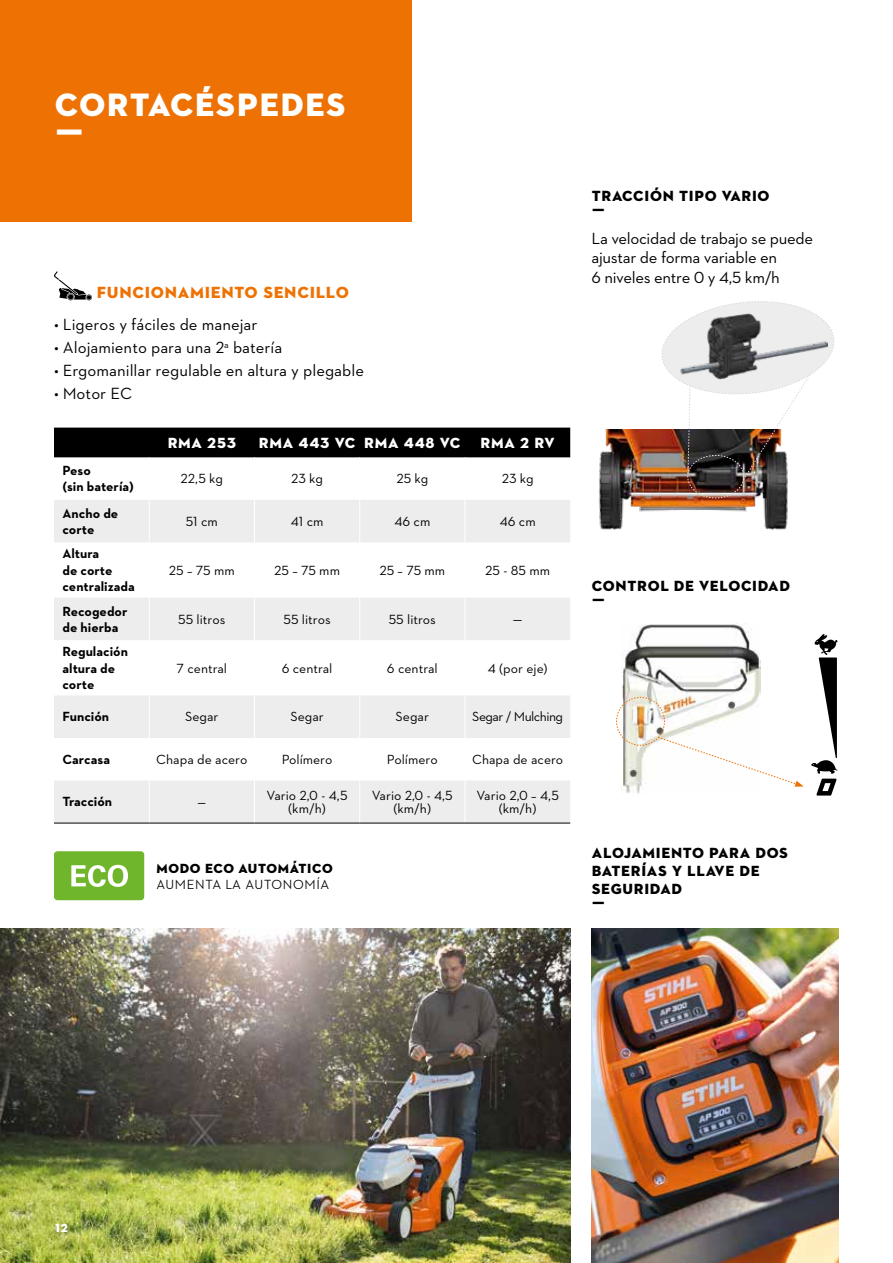
<style>
.page{position:relative;width:893px;height:1263px;background:#fff}
.page>*{position:absolute;margin:0;border:0;box-sizing:border-box;transform-origin:0 0}
.t1{font:33px/36.3px "STIHL Contraface Display Titling";color:#fff}
.t2{font:16.5px "STIHL Contraface Text";color:#000}
.t3{font:16.5px/19.8px "STIHL Contraface Text";letter-spacing:-.02em;color:#000}
.t4{font:16.5px "STIHL Contraface Display Titling";color:#ee7203}
.t5{font:15px/18px "STIHL Contraface Display Titling";color:#000}
.t6{font:15px "STIHL Contraface Display Titling";color:#fff}
.t7{font:13.5px/13.5px "STIHL Contraface Text";color:#000;text-align:center}
.t8{font:700 13.5px/16.2px "STIHL Contraface Text";color:#000}
.t9{font:500 13.5px "STIHL Contraface Display";color:#000}
.t10{font:13.5px "STIHL Contraface Display Titling";color:#000}
.t11{font:13.5px "STIHL Contraface Text";letter-spacing:-.04em;color:#000}
.t12{font:12px "STIHL Contraface Display Titling";color:#fff}
</style>
<div class="page">
<div style="left:0;top:0;width:411px;height:221px;background:#ee7203"></div>
<img style="left:0;top:928px;width:570px;height:335px">
<img style="left:591px;top:929px;width:248px;height:334px">
<div style="left:54px;top:428px;width:516px;height:29px;background:#000"></div>
<svg style="left:54px;top:500px;width:516px;height:323px;fill:#ededed"></svg>
<hr style="left:149px;top:500px;width:1px;height:42px;background:#fff">
<hr style="left:254px;top:500px;width:1px;height:42px;background:#fff">
<hr style="left:359px;top:500px;width:1px;height:42px;background:#fff">
<hr style="left:465px;top:500px;width:1px;height:42px;background:#fff">
<hr style="left:149px;top:542px;width:1px;height:56px;background:#fff">
<hr style="left:254px;top:542px;width:1px;height:56px;background:#fff">
<hr style="left:359px;top:542px;width:1px;height:56px;background:#fff">
<hr style="left:465px;top:542px;width:1px;height:56px;background:#fff">
<hr style="left:149px;top:598px;width:1px;height:42px;background:#fff">
<hr style="left:254px;top:598px;width:1px;height:42px;background:#fff">
<hr style="left:359px;top:598px;width:1px;height:42px;background:#fff">
<hr style="left:465px;top:598px;width:1px;height:42px;background:#fff">
<hr style="left:149px;top:640px;width:1px;height:55px;background:#fff">
<hr style="left:254px;top:640px;width:1px;height:55px;background:#fff">
<hr style="left:359px;top:640px;width:1px;height:55px;background:#fff">
<hr style="left:465px;top:640px;width:1px;height:55px;background:#fff">
<hr style="left:149px;top:695px;width:1px;height:43px;background:#fff">
<hr style="left:254px;top:695px;width:1px;height:43px;background:#fff">
<hr style="left:359px;top:695px;width:1px;height:43px;background:#fff">
<hr style="left:465px;top:695px;width:1px;height:43px;background:#fff">
<hr style="left:149px;top:738px;width:1px;height:42px;background:#fff">
<hr style="left:254px;top:738px;width:1px;height:42px;background:#fff">
<hr style="left:359px;top:738px;width:1px;height:42px;background:#fff">
<hr style="left:465px;top:738px;width:1px;height:42px;background:#fff">
<hr style="left:149px;top:780px;width:1px;height:43px;background:#fff">
<hr style="left:254px;top:780px;width:1px;height:43px;background:#fff">
<hr style="left:359px;top:780px;width:1px;height:43px;background:#fff">
<hr style="left:465px;top:780px;width:1px;height:43px;background:#fff">
<hr style="left:54px;top:823px;width:95px;height:1px;background:#000">
<hr style="left:149px;top:823px;width:105px;height:1px;background:#000">
<hr style="left:254px;top:823px;width:106px;height:1px;background:#000">
<hr style="left:360px;top:823px;width:105px;height:1px;background:#000">
<hr style="left:465px;top:823px;width:105px;height:1px;background:#000">
<svg style="left:54px;top:271px;width:38px;height:29px"></svg>
<div style="left:54px;top:851px;width:90px;height:49px;background:#70b62c;border-radius:3px"></div>
<svg style="left:71px;top:865px;width:57px;height:22px"></svg>
<img style="left:599px;top:430px;width:189px;height:100px">
<img style="left:659px;top:301px;width:176px;height:198px">
<img style="left:679px;top:313px;width:148px;height:67px">
<svg style="left:811px;top:634px;width:27px;height:161px"></svg>
<img style="left:622px;top:624px;width:138px;height:170px">
<svg style="left:616px;top:697px;width:188px;height:90px"></svg>
<h1 class="t1" style="left:54px;top:87px;width:294px">CORTACÉSPEDES<br>Ƒ</h1>
<p class="t4" style="left:97px;top:283px;width:254px">FUNCIONAMIENTO SENCILLO</p>
<p class="t2" style="left:54px;top:314px;width:205px">• Ligeros y fáciles de manejar</p>
<p class="t2" style="left:54px;top:337px;width:230px">• Alojamiento para una 2<sup>a</sup> batería</p>
<p class="t2" style="left:54px;top:360px;width:312px">• Ergomanillar regulable en altura y plegable</p>
<p class="t2" style="left:54px;top:383px;width:80px">• Motor EC</p>
<p class="t6" style="left:167px;top:434px;width:71px">RMA 253</p>
<p class="t6" style="left:259px;top:434px;width:204px">RMA 443 VC RMA 448 VC</p>
<p class="t6" style="left:480px;top:434px;width:76px">RMA 2 RV</p>
<p class="t8" style="left:63px;top:462px;width:73px">Peso<br>(sin batería)</p>
<p class="t7" style="left:181px;top:472px;width:44px">22,5 kg</p>
<p class="t7" style="left:291px;top:472px;width:34px">23 kg</p>
<p class="t7" style="left:396px;top:472px;width:34px">25 kg</p>
<p class="t7" style="left:502px;top:472px;width:34px">23 kg</p>
<p class="t8" style="left:63px;top:505px;width:57px">Ancho de corte</p>
<p class="t7" style="left:186px;top:514px;width:33px">51 cm</p>
<p class="t7" style="left:291px;top:514px;width:34px">41 cm</p>
<p class="t7" style="left:394px;top:514px;width:38px">46 cm</p>
<p class="t7" style="left:500px;top:514px;width:38px">46 cm</p>
<p class="t8" style="left:63px;top:546px;width:74px">Altura<br>de corte centralizada</p>
<p class="t7" style="left:169px;top:563px;width:67px">25 – 75 mm</p>
<p class="t7" style="left:274px;top:563px;width:67px">25 – 75 mm</p>
<p class="t7" style="left:379px;top:563px;width:67px">25 – 75 mm</p>
<p class="t7" style="left:485px;top:563px;width:66px">25 - 85 mm</p>
<p class="t8" style="left:62px;top:603px;width:67px">Recogedor de hierba</p>
<p class="t7" style="left:178px;top:612px;width:49px">55 litros</p>
<p class="t7" style="left:283px;top:612px;width:49px">55 litros</p>
<p class="t7" style="left:389px;top:612px;width:49px">55 litros</p>
<p class="t7" style="left:513px;top:612px;width:11px">—</p>
<p class="t8" style="left:62px;top:643px;width:67px">Regulación altura de corte</p>
<p class="t7" style="left:177px;top:661px;width:52px">7 central</p>
<p class="t7" style="left:282px;top:661px;width:52px">6 central</p>
<p class="t7" style="left:387px;top:661px;width:52px">6 central</p>
<p class="t7" style="left:488px;top:661px;width:61px">4 (por eje)</p>
<p class="t8" style="left:62px;top:709px;width:48px">Función</p>
<p class="t7" style="left:185px;top:710px;width:35px">Segar</p>
<p class="t7" style="left:290px;top:710px;width:35px">Segar</p>
<p class="t7" style="left:396px;top:710px;width:35px">Segar</p>
<p class="t11" style="left:472px;top:708px;width:92px">Segar / Mulching</p>
<p class="t8" style="left:62px;top:751px;width:49px">Carcasa</p>
<p class="t7" style="left:156px;top:752px;width:93px">Chapa de acero</p>
<p class="t7" style="left:282px;top:752px;width:52px">Polímero</p>
<p class="t7" style="left:387px;top:752px;width:52px">Polímero</p>
<p class="t7" style="left:472px;top:752px;width:93px">Chapa de acero</p>
<p class="t8" style="left:62px;top:794px;width:51px">Tracción</p>
<p class="t7" style="left:198px;top:795px;width:10px">—</p>
<p class="t7" style="left:267px;top:788px;width:82px">Vario 2,0 - 4,5 (km/h)</p>
<p class="t7" style="left:372px;top:788px;width:82px">Vario 2,0 - 4,5 (km/h)</p>
<p class="t7" style="left:476px;top:788px;width:84px">Vario 2,0 – 4,5 (km/h)</p>
<p class="t10" style="left:156px;top:860px;width:179px">MODO ECO AUTOMÁTICO</p>
<p class="t9" style="left:156px;top:877px;width:175px">AUMENTA LA AUTONOMÍA</p>
<p class="t5" style="left:591px;top:187px;width:180px">TRACCIÓN TIPO VARIO<br>Ƒ</p>
<p class="t3" style="left:591px;top:228px;width:223px">La velocidad de trabajo se puede ajustar de forma variable en<br>6 niveles entre 0 y 4,5 km/h</p>
<p class="t5" style="left:591px;top:577px;width:200px">CONTROL DE VELOCIDAD<br>Ƒ</p>
<p class="t5" style="left:591px;top:843px;width:198px">ALOJAMIENTO PARA DOS<br>BATERÍAS Y LLAVE DE<br>SEGURIDAD<br>Ƒ</p>
<p class="t12" style="left:55px;top:1221px;width:14px">12</p>
</div>
